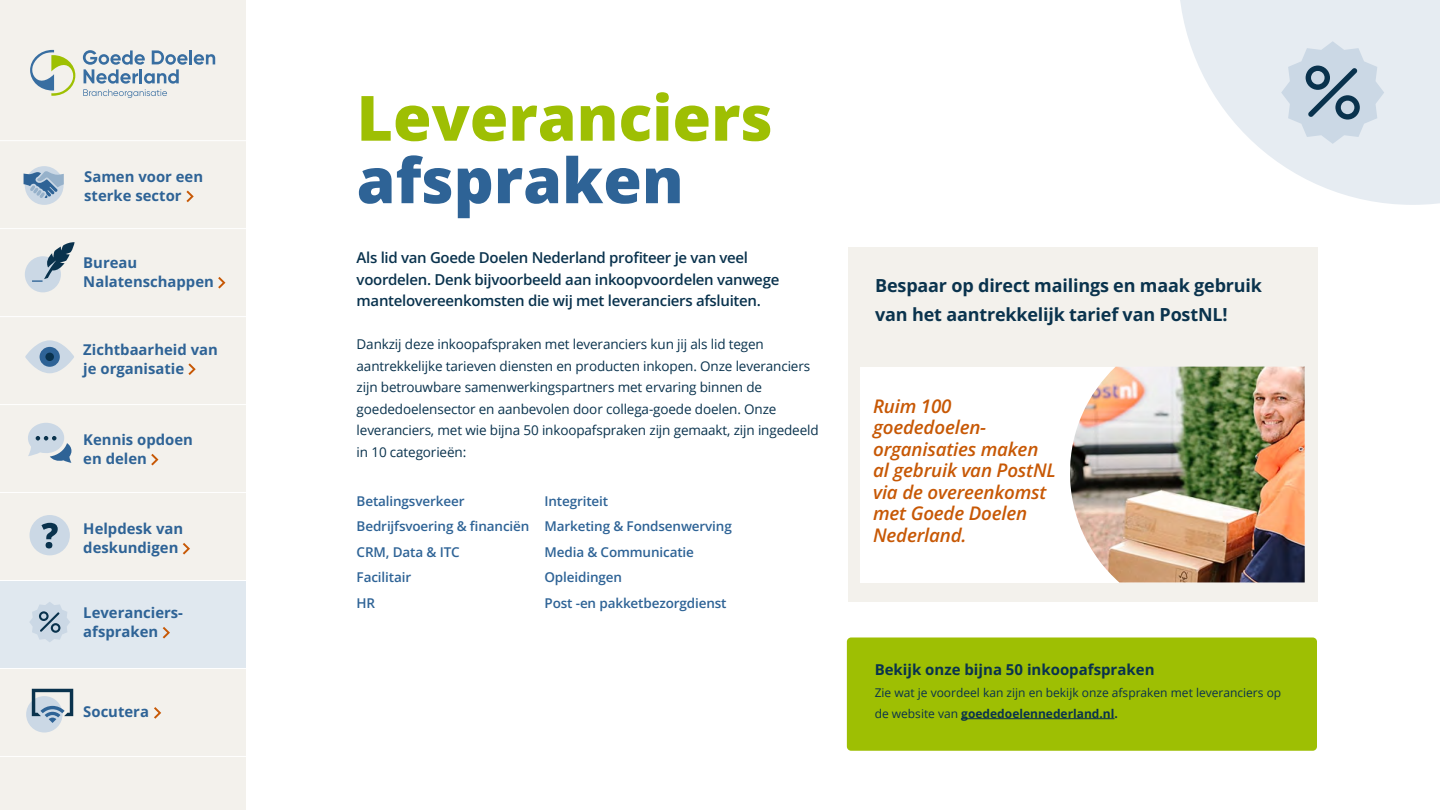
<style>
.page{position:relative;width:1440px;height:810px;background:#fff}
.page>*{position:absolute;margin:0;border:0;box-sizing:border-box;transform-origin:0 0}
.t1{font:800 62.47px "Open Sans";color:#9ebf03}
.t2{font:800 62.47px "Open Sans";color:#2e6396}
.t3{font:italic 600 18.75px/21.5px "Open Sans";letter-spacing:-.01em;color:#c75805}
.t4{font:700 18px/28.5px "Open Sans";letter-spacing:-.01em;color:#0a334d}
.t5{font:600 15px/21.5px "Open Sans";letter-spacing:-.02em;color:#09324d}
.t6{font:700 15px "Open Sans";color:#09324d}
.t7{font:700 14.85px/18.9px "Open Sans";color:#2e6396}
.t8{font:13.5px/21.5px "Open Sans";letter-spacing:-.01em;color:#09324d}
.t9{font:600 13.5px/25.5px "Open Sans";letter-spacing:-.01em;color:#2e6396}
.t10{font:12px/21.5px "Open Sans";color:#09324d}
.s1{font-weight:700}
</style>
<div class="page">
<div style="left:849px;top:247px;width:469px;height:355px;background:#f3f1ec"></div>
<div style="left:860px;top:367px;width:445px;height:216px;background:#fff"></div>
<img style="left:1070px;top:367px;width:235px;height:216px">
<div style="left:847px;top:638px;width:470px;height:113px;background:#9ebf03;border-radius:4px"></div>
<hr style="left:961px;top:719px;width:154px;height:1px;background:#09324d">
<div style="left:0;top:0;width:246px;height:810px;background:#f3f1ec"></div>
<div style="left:0;top:581px;width:246px;height:88px;background:#e0e8ef"></div>
<svg style="left:154px;top:707px;width:7px;height:12px"></svg>
<div style="left:26px;top:696px;width:37px;height:37px;background:#cbd8e5;border-radius:50%"></div>
<svg style="left:32px;top:689px;width:41px;height:34px"></svg>
<div style="left:25px;top:256px;width:36px;height:36px;background:#cbd8e5;border-radius:50%"></div>
<svg style="left:218px;top:277px;width:7px;height:12px"></svg>
<svg style="left:30px;top:602px;width:40px;height:40px"></svg>
<svg style="left:163px;top:627px;width:7px;height:12px"></svg>
<svg style="left:188px;top:363px;width:8px;height:12px"></svg>
<svg style="left:25px;top:340px;width:49px;height:33px"></svg>
<div style="left:40px;top:347px;width:20px;height:20px;background:#2e6396;border-radius:50%"></div>
<div style="left:45px;top:353px;width:9px;height:8px;background:#09324d;border-radius:50%"></div>
<svg style="left:151px;top:454px;width:7px;height:11px"></svg>
<svg style="left:28px;top:423px;width:43px;height:40px"></svg>
<svg style="left:183px;top:543px;width:7px;height:12px"></svg>
<div style="left:30px;top:515px;width:40px;height:40px;background:#cbd8e5;border-radius:50%"></div>
<svg style="left:41px;top:523px;width:17px;height:25px"></svg>
<div style="left:25px;top:166px;width:39px;height:39px;background:#cbd8e5;border-radius:50%"></div>
<svg style="left:186px;top:191px;width:8px;height:11px"></svg>
<hr style="left:0;top:228px;width:250px;height:1px;background:#fff">
<hr style="left:0;top:140px;width:250px;height:1px;background:#fff">
<hr style="left:0;top:316px;width:250px;height:1px;background:#fff">
<hr style="left:0;top:404px;width:250px;height:1px;background:#fff">
<hr style="left:0;top:492px;width:250px;height:1px;background:#fff">
<hr style="left:0;top:580px;width:250px;height:1px;background:#fff">
<hr style="left:0;top:668px;width:250px;height:1px;background:#fff">
<hr style="left:0;top:756px;width:250px;height:1px;background:#fff">
<svg style="left:30px;top:50px;width:46px;height:46px"></svg>
<hr style="left:189px;top:50px;width:3px;height:14px;background:#386ea1">
<svg style="left:194px;top:54px;width:21px;height:11px"></svg>
<svg style="left:83px;top:50px;width:105px;height:48px"></svg>
<svg style="left:32px;top:242px;width:43px;height:40px"></svg>
<svg style="left:24px;top:171px;width:40px;height:27px"></svg>
<svg style="left:1180px;top:0;width:260px;height:205px;fill:#e6ecf2"></svg>
<svg style="left:1281px;top:41px;width:103px;height:103px"></svg>
<p class="t7" style="left:84px;top:166px;width:120px">Samen voor een sterke sector</p>
<p class="t7" style="left:83px;top:253px;width:132px">Bureau<br>Nalatenschappen</p>
<p class="t7" style="left:83px;top:340px;width:136px">Zichtbaarheid van je organisatie</p>
<p class="t7" style="left:83px;top:430px;width:111px">Kennis opdoen en delen</p>
<p class="t7" style="left:83px;top:519px;width:101px">Helpdesk van deskundigen</p>
<p class="t7" style="left:83px;top:603px;width:101px">Leveranciers&shy;afspraken</p>
<p class="t7" style="left:83px;top:702px;width:67px">Socutera</p>
<h1 class="t1" style="left:357px;top:70px;width:418px">Leveranciers</h1>
<h1 class="t2" style="left:357px;top:133px;width:329px">afspraken</h1>
<p class="t5" style="left:357px;top:246px;width:424px">Als lid van Goede Doelen Nederland profiteer je van veel voordelen. Denk bijvoorbeeld aan inkoopvoordelen vanwege mantelovereenkomsten die wij met leveranciers afsluiten.</p>
<p class="t8" style="left:357px;top:333px;width:464px">Dankzij deze inkoopafspraken met leveranciers kun jij als lid tegen aantrekkelijke tarieven diensten en producten inkopen. Onze leveranciers zijn betrouwbare samenwerkingspartners met ervaring binnen de goededoelensector en aanbevolen door collega-goede doelen. Onze leveranciers, met wie bijna 50 inkoopafspraken zijn gemaakt, zijn ingedeeld in 10 categorieën:</p>
<p class="t9" style="left:545px;top:488px;width:189px">Integriteit<br>Marketing &amp; Fondsenwerving<br>Media &amp; Communicatie<br>Opleidingen<br>Post -en pakketbezorgdienst</p>
<p class="t9" style="left:357px;top:488px;width:174px">Betalingsverkeer<br>Bedrijfsvoering &amp; financiën<br>CRM, Data &amp; ITC<br>Facilitair<br>HR</p>
<h3 class="t4" style="left:875px;top:271px;width:388px">Bespaar op direct mailings en maak gebruik van het aantrekkelijk tarief van PostNL!</h3>
<h2 class="t3" style="left:873px;top:395px;width:184px">Ruim 100 goededoelen&shy;organisaties maken al gebruik van PostNL via de overeenkomst met Goede Doelen<br>Nederland.</h2>
<p class="t6" style="left:875px;top:659px;width:281px">Bekijk onze bijna 50 inkoopafspraken</p>
<p class="t10" style="left:875px;top:681px;width:408px">Zie wat je voordeel kan zijn en bekijk onze afspraken met leveranciers op de website van <span class="s1">goededoelennederland.nl.</span></p>
</div>
